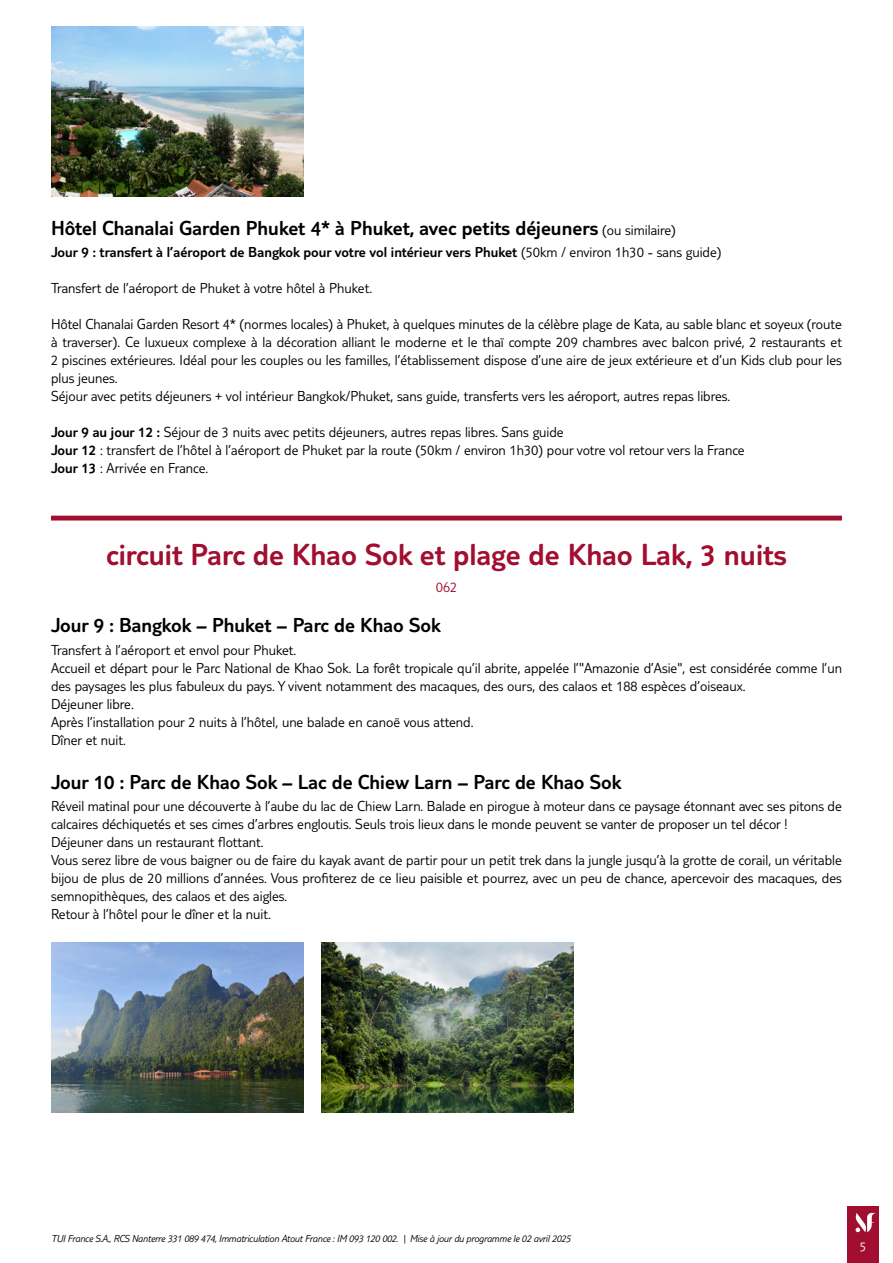
<style>
.page{position:relative;width:893px;height:1263px;background:#fff}
.page>*{position:absolute;margin:0;border:0;box-sizing:border-box;transform-origin:0 0}
.t1{font:300 31.5px "TUI Type";color:#a10e2f}
.t2{font:300 21px "TUI Type";color:#000}
.t3{font:300 15px/18px "TUI Type";color:#000}
.t4{font:300 15px "TUI Type";color:#000}
.t5{font:300 15px "TUI Type";color:#a10e2f}
.t6{font:300 13.5px "TUI Type";color:#fff}
.t7{font:italic 300 10.5px "TUI Type";letter-spacing:-.02em;color:#000}
.s1{font-size:15px}
.s2{font-style:inherit}
</style>
<div class="page">
<div style="left:847px;top:1206px;width:32px;height:57px;background:#a10e2f"></div>
<svg style="left:855px;top:1213px;width:21px;height:19px"></svg>
<hr style="left:51px;top:516px;width:791px;height:4px;background:#a10e2f">
<img style="left:51px;top:27px;width:252px;height:170px">
<img style="left:51px;top:942px;width:252px;height:170px">
<img style="left:322px;top:942px;width:252px;height:170px">
<h2 class="t2" style="left:51px;top:216px;width:626px">Hôtel Chanalai Garden Phuket 4* à Phuket, avec petits déjeuners <span class="s1">(ou similaire)</span></h2>
<p class="t4" style="left:51px;top:243px;width:672px">Jour 9 : transfert à l’aéroport de Bangkok pour votre vol intérieur vers Phuket <span class="s2">(50km / environ 1h30 - sans guide)</span></p>
<p class="t3" style="left:51px;top:279px;width:323px">Transfert de l’aéroport de Phuket à votre hôtel à Phuket.</p>
<p class="t3" style="left:51px;top:315px;width:792px">Hôtel Chanalai Garden Resort 4* (normes locales) à Phuket, à quelques minutes de la célèbre plage de Kata, au sable blanc et soyeux (route à traverser). Ce luxueux complexe à la décoration alliant le moderne et le thaï compte 209 chambres avec balcon privé, 2 restaurants et 2 piscines extérieures. Idéal pour les couples ou les familles, l’établissement dispose d’une aire de jeux extérieure et d’un Kids club pour les plus jeunes.<br>Séjour avec petits déjeuners + vol intérieur Bangkok/Phuket, sans guide, transferts vers les aéroport, autres repas libres.</p>
<p class="t3" style="left:51px;top:423px;width:695px"><span class="s2">Jour 9 au jour 12 :</span> Séjour de 3 nuits avec petits déjeuners, autres repas libres. Sans guide<br><span class="s2">Jour 12</span> : transfert de l’hôtel à l’aéroport de Phuket par la route (50km / environ 1h30) pour votre vol retour vers la France<br><span class="s2">Jour 13</span> : Arrivée en France.</p>
<h1 class="t1" style="left:106px;top:536px;width:682px">circuit Parc de Khao Sok et plage de Khao Lak, 3 nuits</h1>
<p class="t5" style="left:436px;top:579px;width:23px">062</p>
<h2 class="t2" style="left:51px;top:613px;width:391px">Jour 9 : Bangkok – Phuket – Parc de Khao Sok</h2>
<p class="t3" style="left:51px;top:640px;width:792px">Transfert à l’aéroport et envol pour Phuket.<br>Accueil et départ pour le Parc National de Khao Sok. La forêt tropicale qu’il abrite, appelée l’"Amazonie d’Asie", est considérée comme l’un des paysages les plus fabuleux du pays. Y vivent notamment des macaques, des ours, des calaos et 188 espèces d’oiseaux.<br>Déjeuner libre.<br>Après l’installation pour 2 nuits à l’hôtel, une balade en canoë vous attend.<br>Dîner et nuit.</p>
<h2 class="t2" style="left:51px;top:770px;width:572px">Jour 10 : Parc de Khao Sok – Lac de Chiew Larn – Parc de Khao Sok</h2>
<p class="t3" style="left:51px;top:797px;width:792px">Réveil matinal pour une découverte à l’aube du lac de Chiew Larn. Balade en pirogue à moteur dans ce paysage étonnant avec ses pitons de calcaires déchiquetés et ses cimes d’arbres engloutis. Seuls trois lieux dans le monde peuvent se vanter de proposer un tel décor !<br>Déjeuner dans un restaurant flottant.<br>Vous serez libre de vous baigner ou de faire du kayak avant de partir pour un petit trek dans la jungle jusqu’à la grotte de corail, un véritable bijou de plus de 20 millions d’années. Vous profiterez de ce lieu paisible et pourrez, avec un peu de chance, apercevoir des macaques, des semnopithèques, des calaos et des aigles.<br>Retour à l’hôtel pour le dîner et la nuit.</p>
<p class="t7" style="left:51px;top:1232px;width:521px">TUI France S.A., RCS Nanterre 331 089 474, Immatriculation Atout France : IM 093 120 002. | Mise à jour du programme le 02 avril 2025</p>
<p class="t6" style="left:860px;top:1239px;width:8px">5</p>
</div>
